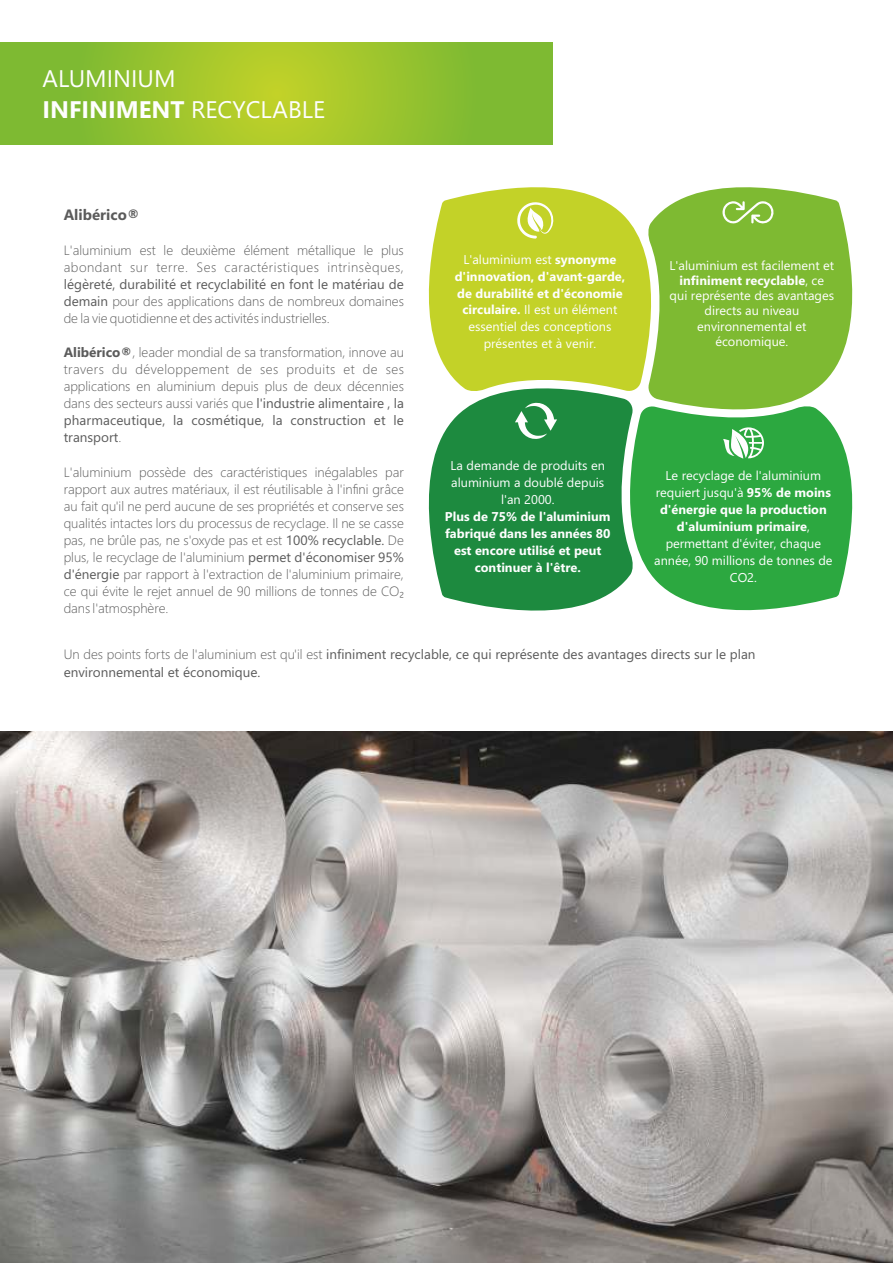
<style>
.page{position:relative;width:893px;height:1263px;background:#fff}
.page>*{position:absolute;margin:0;border:0;box-sizing:border-box;transform-origin:0 0}
.t1{font:24px/32px "Segoe UI";color:#fefefe}
.t2{font:700 15px "Segoe UI";color:#5b5b5b}
.t3{font:300 13.5px/17.1px "Segoe UI";color:#5b5b5b;text-align:justify}
.t4{font:13.5px/18px "Segoe UI";color:#5b5b5b}
.t5{font:300 13.5px/17.1px "Segoe UI";letter-spacing:.04em;color:#5b5b5b}
.t6{font:12.75px/17px "Segoe UI";color:#fefefe;text-align:center}
.t7{font:700 12.75px/17px "Segoe UI";color:#fefefe;text-align:center}
.s1{font-weight:700}
.s2{font-weight:400}
.s3{font-weight:300}
</style>
<div class="page">
<img style="left:0;top:731px;width:893px;height:532px">
<svg style="left:0;top:43px;width:553px;height:102px;background:#95c22e"></svg>
<svg style="left:428px;top:187px;width:219px;height:203px;background:#c8d63b"></svg>
<svg style="left:428px;top:374px;width:206px;height:237px;background:#419c56"></svg>
<svg style="left:616px;top:405px;width:237px;height:206px;background:#46b158"></svg>
<svg style="left:647px;top:187px;width:206px;height:237px;background:#8dc350"></svg>
<svg style="left:722px;top:200px;width:52px;height:25px"></svg>
<svg style="left:517px;top:202px;width:37px;height:37px"></svg>
<svg style="left:723px;top:427px;width:41px;height:32px"></svg>
<svg style="left:515px;top:401px;width:42px;height:39px"></svg>
<h1 class="t1" style="left:43px;top:64px;width:284px">ALUMINIUM<br><span class="s1">INFINIMENT</span> RECYCLABLE</h1>
<p class="t2" style="left:64px;top:209px;width:78px">Alibérico®</p>
<p class="t5" style="left:64px;top:243px;width:342px">L'aluminium est le deuxième élément métallique le plus abondant sur terre. Ses caractéristiques intrinsèques,</p>
<p class="t3" style="left:64px;top:277px;width:342px"><span class="s2">légèreté, durabilité et recyclabilité en font le matériau de demain</span> pour des applications dans de nombreux domaines de la vie quotidienne et des activités industrielles.</p>
<p class="t3" style="left:64px;top:345px;width:342px"><span class="s1">Alibérico®</span>, leader mondial de sa transformation, innove au travers du développement de ses produits et de ses applications en aluminium depuis plus de deux décennies dans des secteurs aussi variés que <span class="s2">l'industrie alimentaire , la pharmaceutique, la cosmétique, la construction et le transport</span>.</p>
<p class="t3" style="left:64px;top:464px;width:342px">L'aluminium possède des caractéristiques inégalables par rapport aux autres matériaux, il est réutilisable à l'infini grâce au fait qu'il ne perd aucune de ses propriétés et conserve ses qualités intactes lors du processus de recyclage. Il ne se casse pas, ne brûle pas, ne s'oxyde pas et est <span class="s2">100% recyclable.</span> De plus, le recyclage de l'aluminium <span class="s2">permet d'économiser 95% d'énergie</span> par rapport à l'extraction de l'aluminium primaire, ce qui évite le rejet annuel de 90 millions de tonnes de CO₂ dans l'atmosphère.</p>
<p class="t7" style="left:455px;top:252px;width:172px"><span class="s2">L'aluminium est</span> synonyme d'innovation, d'avant-garde, de durabilité et d'économie circulaire. <span class="s2">Il est un élément essentiel des conceptions présentes et à venir.</span></p>
<p class="t6" style="left:670px;top:259px;width:166px;line-height:15.3px">L'aluminium est facilement et <span class="s1">infiniment recyclable</span>, ce qui représente des avantages directs au niveau environnemental et économique.</p>
<p class="t6" style="left:451px;top:459px;width:156px">La demande de produits en aluminium a doublé depuis l'an 2000.</p>
<p class="t7" style="left:445px;top:509px;width:167px">Plus de 75% de l'aluminium fabriqué dans les années 80 est encore utilisé et peut continuer à l'être.</p>
<p class="t6" style="left:654px;top:468px;width:180px">Le recyclage de l'aluminium requiert jusqu'à <span class="s1">95% de moins d'énergie que la production d'aluminium primaire</span>, permettant d'éviter, chaque année, 90 millions de tonnes de<br>CO2.</p>
<p class="t4" style="left:64px;top:646px;width:693px"><span class="s3">Un des points forts de l'aluminium est qu'il est</span> infiniment recyclable, ce qui représente des avantages directs sur le plan environnemental et économique.</p>
</div>
